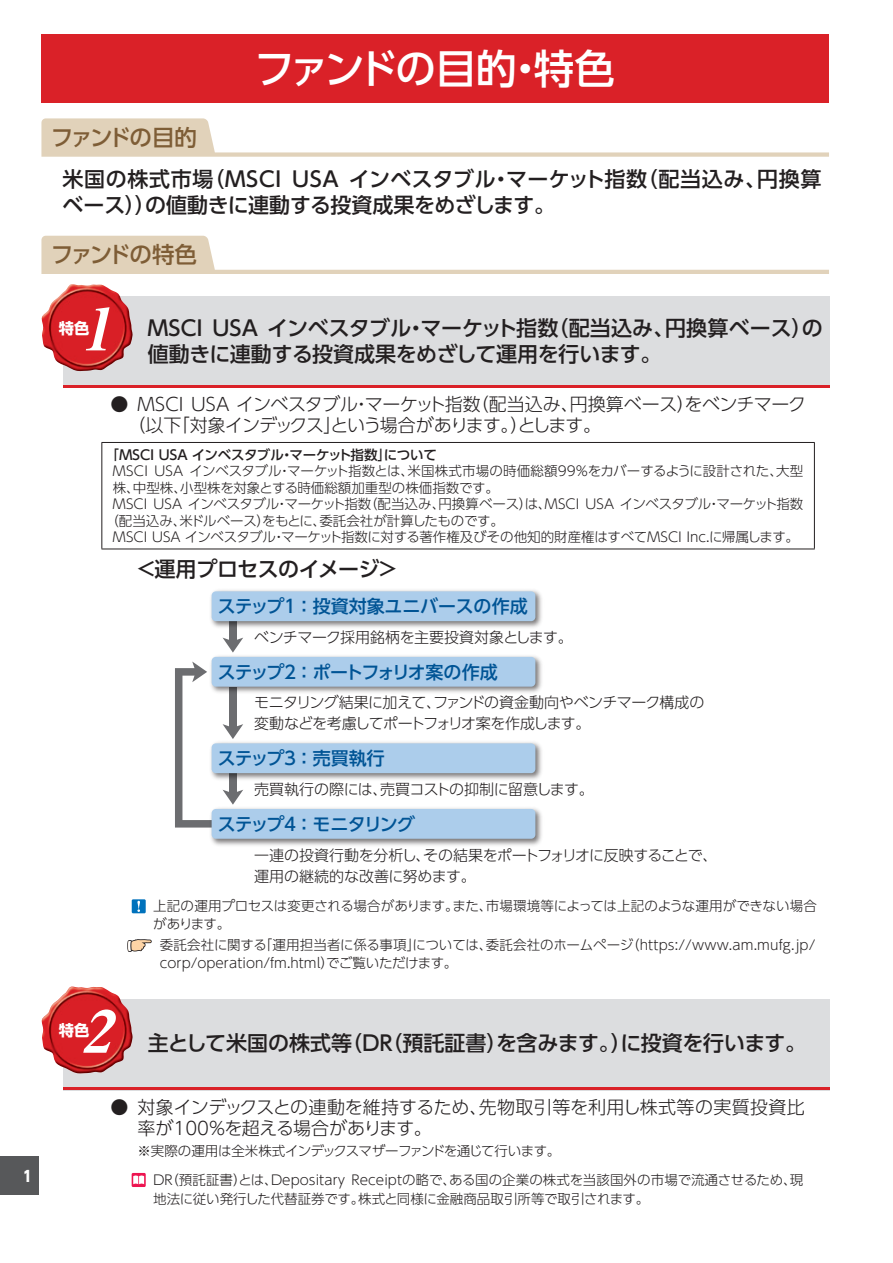
<style>
.page{position:relative;width:893px;height:1263px;background:#fff}
.page>*{position:absolute;margin:0;border:0;box-sizing:border-box;transform-origin:0 0}
.t1{font:italic 58.5px "Midashi Min Pr 5 MA31";color:#fff;scale:1.04 1}
.t2{font:500 40.5px "UD Shin Go Pro";letter-spacing:-.06em;color:#fff}
.t3{font:500 22.5px "UD Shin Go Pro";letter-spacing:-.095em;color:#7e5d36}
.t4{font:500 21px/25.5px "UD Shin Go Pro";letter-spacing:-.015em;color:#231f20}
.t5{font:300 18px/21px "UD Shin Go Pro";letter-spacing:-.05em;color:#231f20}
.t6{font:300 18px/21px "UD Shin Go Pro";color:#231f20}
.t7{font:500 18px "UD Shin Go Pro";letter-spacing:-.105em;color:#005495}
.t8{font:500 18px "UD Shin Go Pro";letter-spacing:-.01em;color:#005495}
.t9{font:500 18px "UD Shin Go Pro";letter-spacing:-.045em;color:#005495}
.t10{font:700 15.3px "UD Shin Go Pro";color:#fff}
.t11{font:300 15px/21px "UD Shin Go Pro";letter-spacing:-.03em;color:#231f20}
.t12{font:800 15px "UD Shin Go Pro";color:#fff;scale:.9 1}
.t13{font:300 13.5px/18px "UD Shin Go Pro";letter-spacing:-.01em;color:#231f20}
.t14{font:300 13.5px "UD Shin Go Pro";letter-spacing:-.04em;color:#231f20}
.t15{font:500 13.5px "UD Shin Go Pro";letter-spacing:-.045em;color:#231f20}
</style>
<div class="page">
<div style="left:0;top:1157px;width:38px;height:38px;background:#57585a"></div>
<div style="left:41px;top:35px;width:788px;height:68px;background:#da2128"></div>
<svg style="left:41px;top:118px;width:788px;height:39px"></svg>
<svg style="left:41px;top:236px;width:788px;height:38px"></svg>
<div style="left:63px;top:297px;width:766px;height:91px;background:#dcdddf"></div>
<hr style="left:63px;top:385px;width:766px;height:3px;background:#da2128">
<img style="left:41px;top:284px;width:92px;height:87px">
<hr style="left:101px;top:442px;width:714px;height:1px;background:#231f20">
<hr style="left:101px;top:443px;width:1px;height:106px;background:#231f20">
<hr style="left:814px;top:443px;width:1px;height:106px;background:#231f20">
<hr style="left:101px;top:549px;width:714px;height:1px;background:#231f20">
<div style="left:229px;top:621px;width:8px;height:21px;background:#6c6d70"></div>
<svg style="left:223px;top:638px;width:20px;height:14px"></svg>
<svg style="left:175px;top:661px;width:68px;height:166px"></svg>
<img style="left:210px;top:590px;width:332px;height:38px">
<div style="left:212px;top:591px;width:323px;height:30px;background:#accdeb;border-radius:4px"></div>
<img style="left:207px;top:652px;width:335px;height:44px">
<div style="left:212px;top:657px;width:323px;height:30px;background:#accdeb;border-radius:4px"></div>
<img style="left:207px;top:739px;width:335px;height:43px">
<div style="left:212px;top:743px;width:323px;height:30px;background:#accdeb;border-radius:4px"></div>
<img style="left:207px;top:804px;width:335px;height:42px">
<div style="left:212px;top:809px;width:323px;height:30px;background:#accdeb;border-radius:4px"></div>
<div style="left:132px;top:899px;width:14px;height:14px;background:#0072bc"></div>
<svg style="left:137px;top:901px;width:3px;height:11px"></svg>
<svg style="left:127px;top:939px;width:25px;height:13px"></svg>
<div style="left:63px;top:999px;width:766px;height:91px;background:#dcdddf"></div>
<hr style="left:63px;top:1087px;width:766px;height:3px;background:#da2128">
<img style="left:41px;top:986px;width:92px;height:88px">
<svg style="left:132px;top:1173px;width:14px;height:14px"></svg>
<svg style="left:133px;top:1175px;width:11px;height:9px"></svg>
<p class="t12" style="left:23px;top:1163px;width:11px">1</p>
<h2 class="t2" style="left:254px;top:36px;width:362px">ファンドの目的・特色</h2>
<h3 class="t3" style="left:51px;top:119px;width:147px">ファンドの目的</h3>
<h3 class="t4" style="left:62px;top:166px;width:761px">米国の株式市場（ＭＳＣＩ ＵＳＡ インベスタブル・マーケット指数（配当込み、円換算ベース））の値動きに連動する投資成果をめざします。</h3>
<h3 class="t3" style="left:51px;top:237px;width:148px">ファンドの特色</h3>
<h1 class="t1" style="left:80px;top:283px;width:49px">1</h1>
<h3 class="t4" style="left:148px;top:315px;width:677px">ＭＳＣＩ ＵＳＡ インベスタブル・マーケット指数（配当込み、円換算ベース）の値動きに連動する投資成果をめざして運用を行います。</h3>
<h3 class="t5" style="left:128px;top:393px;width:680px;text-indent:-17px">● ＭＳＣＩＵＳＡ インベスタブル・マーケット指数（配当込み、円換算ベース）をベンチマーク（以下「対象インデックス」という場合があります。）とします。</h3>
<p class="t15" style="left:106px;top:443px;width:333px">「ＭＳＣＩＵＳＡ インベスタブル・マーケット指数」について</p>
<p class="t13" style="left:113px;top:461px;width:692px">ＭＳＣＩ ＵＳＡ インベスタブル・マーケット指数とは、米国株式市場の時価総額99％をカバーするように設計された、大型</p>
<p class="t13" style="left:113px;top:478px;width:388px">株、中型株、小型株を対象とする時価総額加重型の株価指数です。</p>
<p class="t14" style="left:113px;top:493px;width:692px">ＭＳＣＩＵＳＡ インベスタブル・マーケット指数（配当込み、円換算ベース）は、ＭＳＣＩＵＳＡ インベスタブル・マーケット指数</p>
<p class="t13" style="left:105px;top:511px;width:400px">（配当込み、米ドルベース）をもとに、委託会社が計算したものです。</p>
<p class="t13" style="left:113px;top:527px;width:688px">ＭＳＣＩＵＳＡ インベスタブル・マーケット指数に対する著作権及びその他知的財産権はすべてMSCI Inc.に帰属します。</p>
<h3 class="t4" style="left:136px;top:555px;width:265px">＜運用プロセスのイメージ＞</h3>
<h3 class="t8" style="left:218px;top:592px;width:312px">ステップ１ ：投資対象ユニバースの作成</h3>
<p class="t10" style="left:59px;top:316px;width:32px">特色</p>
<p class="t11" style="left:254px;top:626px;width:320px">ベンチマーク採用銘柄を主要投資対象とします。</p>
<h3 class="t7" style="left:218px;top:657px;width:281px">ステップ２ ：ポートフォリオ案の作成</h3>
<p class="t11" style="left:254px;top:692px;width:452px">モニタリング結果に加えて、ファンドの資金動向やベンチマーク構成の変動などを考慮してポートフォリオ案を作成します。</p>
<h3 class="t9" style="left:218px;top:744px;width:169px">ステップ３ ：売買執行</h3>
<p class="t11" style="left:254px;top:778px;width:341px">売買執行の際には、売買コストの抑制に留意します。</p>
<h3 class="t7" style="left:218px;top:809px;width:199px">ステップ４ ：モニタリング</h3>
<p class="t11" style="left:254px;top:844px;width:465px">一連の投資行動を分析し、その結果をポートフォリオに反映することで、運用の継続的な改善に努めます。</p>
<h1 class="t1" style="left:80px;top:986px;width:49px">2</h1>
<p class="t10" style="left:59px;top:1018px;width:32px">特色</p>
<p class="t13" style="left:153px;top:896px;width:665px">上記の運用プロセスは変更される場合があります。また、市場環境等によっては上記のような運用ができない場合があります。</p>
<p class="t13" style="left:160px;top:935px;width:657px">委託会社に関する「運用担当者に係る事項」については、委託会社のホームページ（https://www.am.mufg.jp/ corp/operation/fm.html）でご覧いただけます。</p>
<h3 class="t4" style="left:148px;top:1030px;width:660px">主として米国の株式等（ＤＲ（預託証書）を含みます。）に投資を行います。</h3>
<h3 class="t6" style="left:137px;top:1096px;width:669px;text-indent:-27px">● 対象インデックスとの連動を維持するため、先物取引等を利用し株式等の実質投資比率が100％を超える場合があります。</h3>
<p class="t13" style="left:152px;top:1136px;width:653px;line-height:28.5px;text-indent:-15px">※実際の運用は全米株式インデックスマザーファンドを通じて行います。<br>ＤＲ（預託証書）とは、Depositary Receiptの略で、ある国の企業の株式を当該国外の市場で流通させるため、現</p>
<p class="t13" style="left:153px;top:1190px;width:497px">地法に従い発行した代替証券です。株式と同様に金融商品取引所等で取引されます。</p>
</div>
